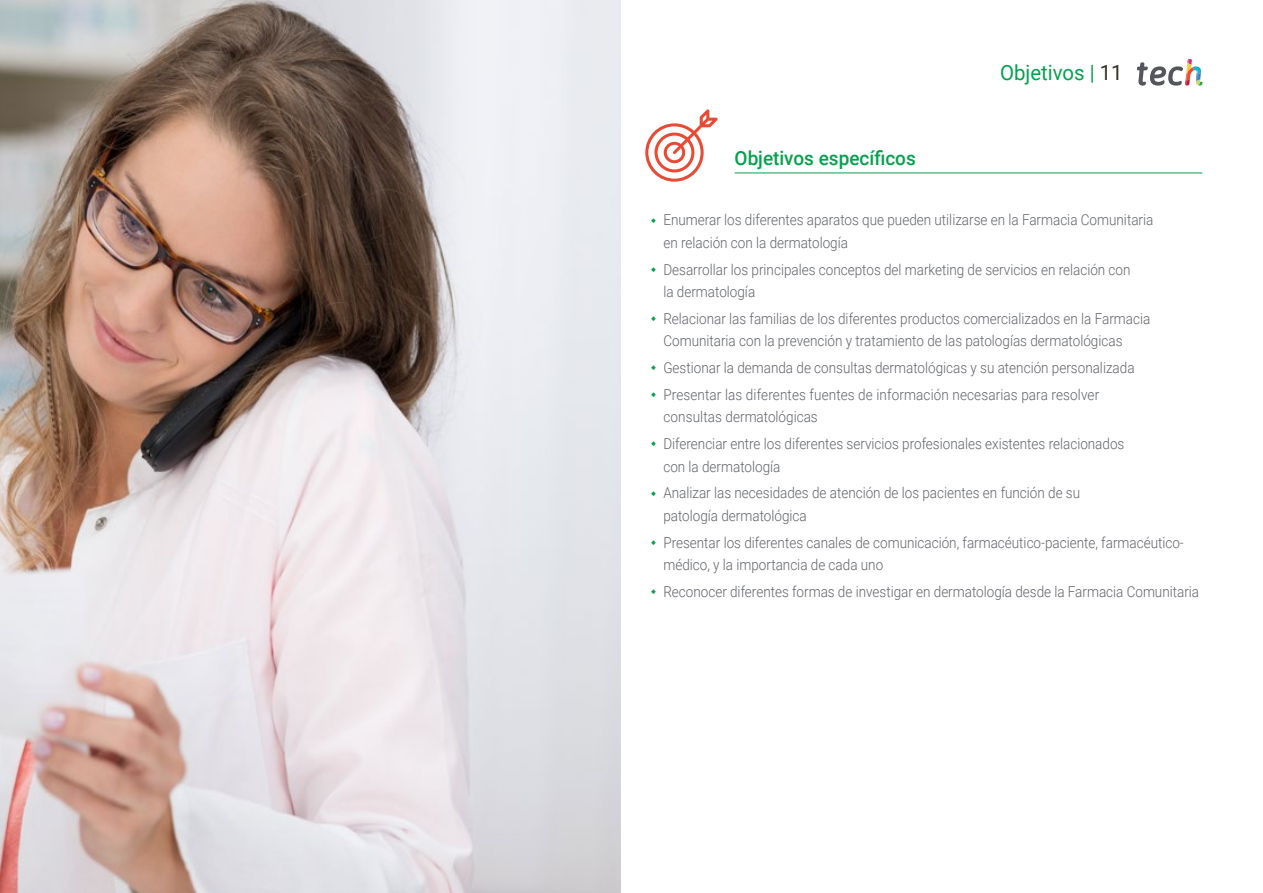
<style>
.page{position:relative;width:1263px;height:893px;background:#fff}
.page>*{position:absolute;margin:0;border:0;box-sizing:border-box;transform-origin:0 0}
.t1{font:21px "Roboto";color:#04a14d}
.t2{font:500 19.5px "Roboto";color:#04a14d}
.t3{font:300 15px/26.7px "Roboto";color:#61646a;scale:.9 1}
.s1{color:#01a14c}
.s2{color:#312e20}
</style>
<div class="page">
<svg style="left:645px;top:109px;width:73px;height:73px"></svg>
<hr style="left:735px;top:173px;width:467px;height:1px;background:#04a14d">
<img style="left:0;top:0;width:621px;height:893px">
<svg style="left:1137px;top:59px;width:65px;height:27px"></svg>
<h2 class="t2" style="left:735px;top:144px;width:183px">Objetivos específicos</h2>
<h1 class="t1" style="left:1000px;top:57px;width:124px">Objetivos <span class="s1">|</span> <span class="s2">11</span></h1>
<p class="t3" style="left:663px;top:208px;width:546px;line-height:22.5px">Enumerar los diferentes aparatos que pueden utilizarse en la Farmacia Comunitaria en relación con la dermatología</p>
<p class="t3" style="left:663px;top:258px;width:521px;line-height:22.5px">Desarrollar los principales conceptos del marketing de servicios en relación con la dermatología</p>
<p class="t3" style="left:663px;top:307px;width:542px;line-height:22.5px">Relacionar las familias de los diferentes productos comercializados en la Farmacia<br>Comunitaria con la prevención y tratamiento de las patologías dermatológicas</p>
<p class="t3" style="left:663px;top:354px;width:525px">Gestionar la demanda de consultas dermatológicas y su atención personalizada<br>Presentar las diferentes fuentes de información necesarias para resolver</p>
<p class="t3" style="left:663px;top:403px;width:514px">consultas dermatológicas<br>Diferenciar entre los diferentes servicios profesionales existentes relacionados</p>
<p class="t3" style="left:663px;top:452px;width:465px">con la dermatología<br>Analizar las necesidades de atención de los pacientes en función de su</p>
<p class="t3" style="left:663px;top:502px;width:580px">patología dermatológica<br>Presentar los diferentes canales de comunicación, farmacéutico-paciente, farmacéutico-</p>
<p class="t3" style="left:663px;top:551px;width:597px">médico, y la importancia de cada uno<br>Reconocer diferentes formas de investigar en dermatología desde la Farmacia Comunitaria</p>
</div>
